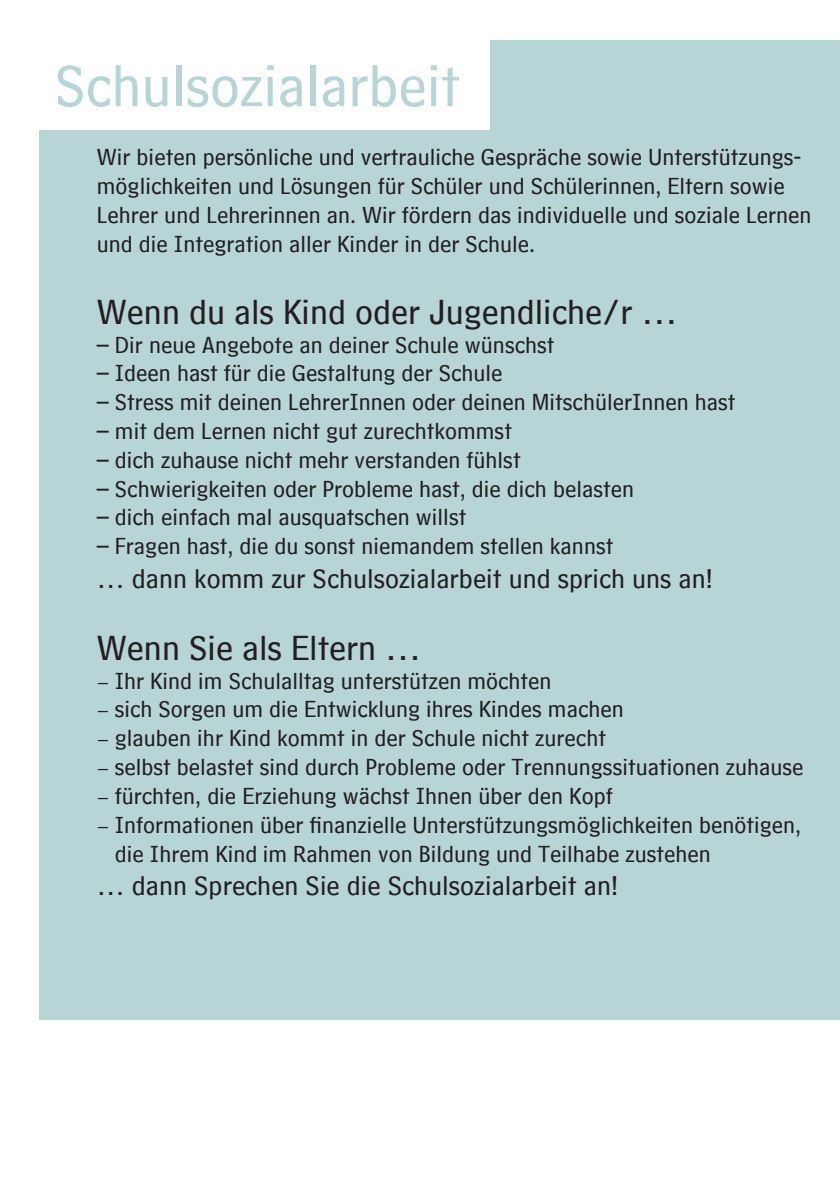
<style>
.page{position:relative;width:840px;height:1191px;background:#fff}
.page>*{position:absolute;margin:0;border:0;box-sizing:border-box;transform-origin:0 0}
.t1{font:60px "HM Text";color:#b7d5d7}
.t2{font:36px "HM Text";color:#231f20}
.t3{font:28px "HM Text";color:#231f20}
.t4{font:24px/28.8px "HM Text";color:#231f20}
.s1{font-family:"Minion Pro"}
</style>
<div class="page">
<div style="left:40px;top:130px;width:799px;height:890px;background:#b7d5d7"></div>
<div style="left:490px;top:40px;width:349px;height:833px;background:#b7d5d7"></div>
<p class="t1" style="left:55px;top:33px;width:406px">Schulsozialarbeit</p>
<p class="t4" style="left:97px;top:139px;width:715px">Wir bieten persönliche und vertrauliche Gespräche sowie Unterstützungs&shy;möglichkeiten und Lösungen für Schüler und Schülerinnen, Eltern sowie Lehrer und Lehrerinnen an. Wir fördern das individuelle und soziale Lernen und die Integration aller Kinder in der Schule.</p>
<p class="t2" style="left:97px;top:279px;width:581px">Wenn du als Kind oder Jugendliche/r …</p>
<p class="t4" style="left:97px;top:326px;width:458px">– Dir neue Angebote an deiner Schule wünschst</p>
<p class="t4" style="left:97px;top:355px;width:407px">– Ideen hast für die Gestaltung der Schule</p>
<p class="t4" style="left:97px;top:384px;width:639px">– Stress mit deinen LehrerInnen oder deinen MitschülerInnen hast</p>
<p class="t4" style="left:97px;top:412px;width:416px">– mit dem Lernen nicht gut zurechtkommst</p>
<p class="t4" style="left:97px;top:441px;width:425px">– dich zuhause nicht mehr verstanden fühlst</p>
<p class="t4" style="left:97px;top:470px;width:538px">– Schwierigkeiten oder Probleme hast, die dich belasten</p>
<p class="t4" style="left:97px;top:499px;width:370px">– dich einfach mal ausquatschen willst</p>
<p class="t4" style="left:97px;top:528px;width:517px">– Fragen hast, die du sonst niemandem stellen kannst</p>
<p class="t3" style="left:97px;top:553px;width:617px">… dann komm zur Schulsozialarbeit und sprich uns an!</p>
<p class="t2" style="left:97px;top:615px;width:325px">Wenn Sie als Eltern …</p>
<p class="t4" style="left:97px;top:662px;width:456px"><span class="s1">–</span> Ihr Kind im Schulalltag unterstützen möchten</p>
<p class="t4" style="left:97px;top:691px;width:528px"><span class="s1">–</span> sich Sorgen um die Entwicklung ihres Kindes machen</p>
<p class="t4" style="left:97px;top:720px;width:510px"><span class="s1">–</span> glauben ihr Kind kommt in der Schule nicht zurecht</p>
<p class="t4" style="left:97px;top:748px;width:707px"><span class="s1">–</span> selbst belastet sind durch Probleme oder Trennungssituationen zuhause</p>
<p class="t4" style="left:97px;top:777px;width:517px"><span class="s1">–</span> fürchten, die Erziehung wächst Ihnen über den Kopf</p>
<p class="t4" style="left:97px;top:806px;width:705px"><span class="s1">–</span> Informationen über finanzielle Unterstützungsmöglichkeiten benötigen,</p>
<p class="t4" style="left:115px;top:835px;width:597px">die Ihrem Kind im Rahmen von Bildung und Teilhabe zustehen</p>
<p class="t3" style="left:97px;top:860px;width:522px">… dann Sprechen Sie die Schulsozialarbeit an!</p>
</div>
